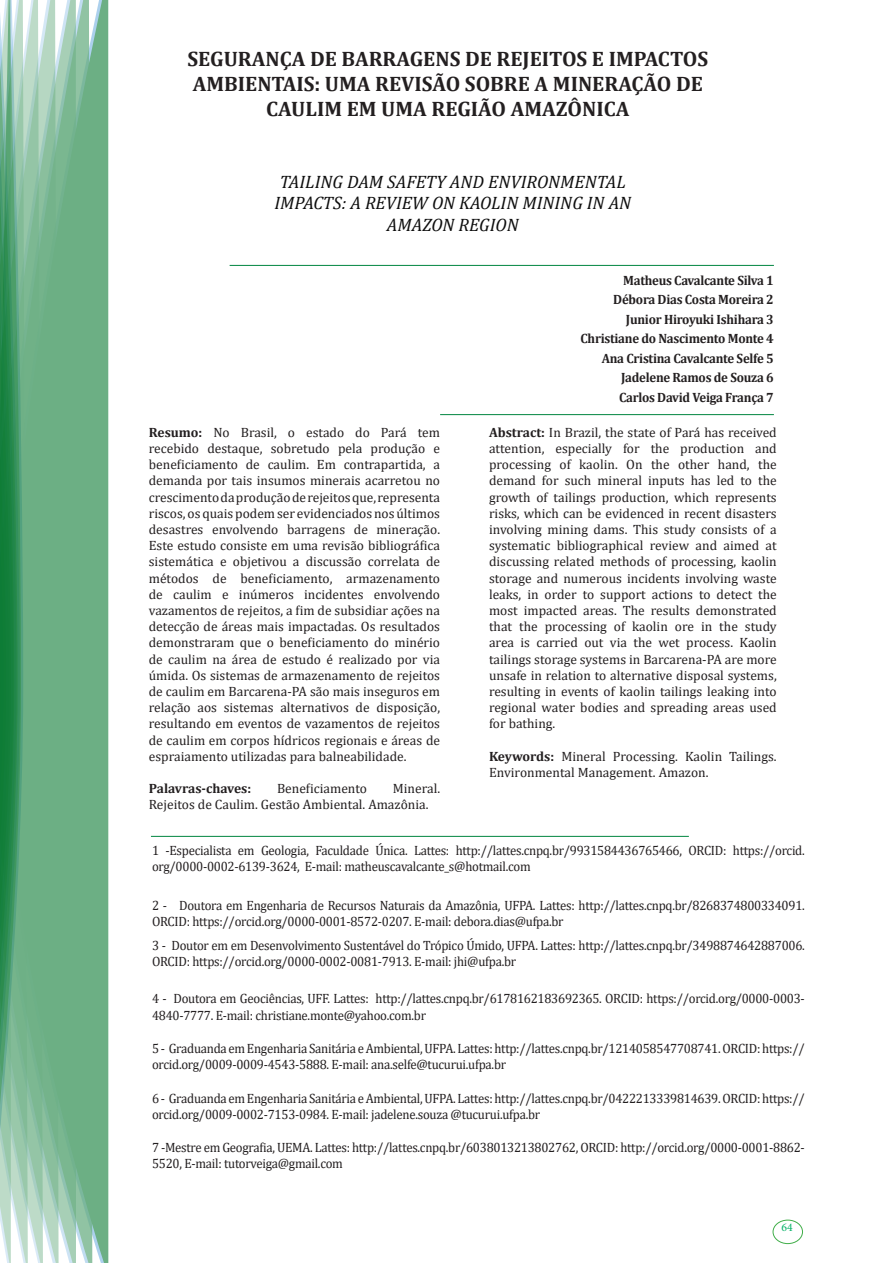
<style>
.page{position:relative;width:893px;height:1263px;background:#fff}
.page>*{position:absolute;margin:0;border:0;box-sizing:border-box;transform-origin:0 0}
.Heading_1{font:700 21px/25.2px "Cambria";color:#231f20;text-align:center}
.t1{font:italic 18px/21.6px "Cambria";color:#0d0d0d;text-align:center}
.Currículo{font:13.5px/16.2px "Cambria";letter-spacing:-.02em;color:#231f20;text-align:justify}
.Currículo-2{font:13.5px/16.2px "Cambria";letter-spacing:-.02em;color:#231f20;scale:.95 1}
.Autores{font:700 13.5px "Cambria";letter-spacing:-.02em;color:#231f20;scale:.95 1}
.Currículo-3{font:13.5px/16.2px "Cambria";color:#231f20}
.Autores-2{font:700 13.5px "Cambria";color:#231f20}
.t2{font:11.7px "Minion Pro";color:#00b064}
.s1{font-weight:700}
</style>
<div class="page">
<div style="left:772px;top:1219px;width:31px;height:25px;border:1px solid #40ae49;border-radius:50%"></div>
<div style="left:95px;top:0;width:14px;height:1263px;background:#6caf84"></div>
<svg style="left:79px;top:0;width:16px;height:1263px;background:#71b289"></svg>
<svg style="left:62px;top:0;width:17px;height:1263px;background:#75b48c"></svg>
<svg style="left:45px;top:0;width:17px;height:1263px;background:#7cb792"></svg>
<svg style="left:30px;top:0;width:15px;height:1263px;background:#80ba96"></svg>
<svg style="left:0;top:0;width:30px;height:1263px;background:#61a97f"></svg>
<hr style="left:151px;top:836px;width:538px;height:1px;background:#008540">
<hr style="left:230px;top:265px;width:544px;height:1px;background:#008540">
<hr style="left:440px;top:414px;width:334px;height:1px;background:#008540">
<p class="Heading_1" style="left:187px;top:46px;width:522px">SEGURANÇA DE BARRAGENS DE REJEITOS E IMPACTOS<br>AMBIENTAIS: UMA REVISÃO SOBRE A MINERAÇÃO DE<br>CAULIM EM UMA REGIÃO AMAZÔNICA</p>
<p class="t1" style="left:274px;top:170px;width:358px">TAILING DAM SAFETY AND ENVIRONMENTAL<br>IMPACTS: A REVIEW ON KAOLIN MINING IN AN<br>AMAZON REGION</p>
<p class="Currículo" style="left:149px;top:424px;width:293px"><span class="s1">Resumo:</span> No Brasil, o estado do Pará tem recebido destaque, sobretudo pela produção e beneficiamento de caulim. Em contrapartida, a demanda por tais insumos minerais acarretou no crescimento da produção de rejeitos que, representa riscos, os quais podem ser evidenciados nos últimos desastres envolvendo barragens de mineração.<br>Este estudo consiste em uma revisão bibliográfica sistemática e objetivou a discussão correlata de métodos de beneficiamento, armazenamento de caulim e inúmeros incidentes envolvendo vazamentos de rejeitos, a fim de subsidiar ações na detecção de áreas mais impactadas. Os resultados demonstraram que o beneficiamento do minério de caulim na área de estudo é realizado por via úmida. Os sistemas de armazenamento de rejeitos de caulim em Barcarena-PA são mais inseguros em relação aos sistemas alternativos de disposição, resultando em eventos de vazamentos de rejeitos de caulim em corpos hídricos regionais e áreas de espraiamento utilizadas para balneabilidade.</p>
<p class="Autores-2" style="left:149px;top:779px;width:104px">Palavras-chaves:</p>
<p class="Currículo-3" style="left:277px;top:780px;width:92px">Beneficiamento</p>
<p class="Currículo-3" style="left:149px;top:780px;width:293px;text-indent:244px">Mineral.<br>Rejeitos de Caulim. Gestão Ambiental. Amazônia.</p>
<p class="Autores" style="left:623px;top:271px;width:160px">Matheus Cavalcante Silva 1</p>
<p class="Autores" style="left:613px;top:290px;width:171px">Débora Dias Costa Moreira 2</p>
<p class="Autores" style="left:626px;top:310px;width:157px">Junior Hiroyuki Ishihara 3</p>
<p class="Autores" style="left:580px;top:329px;width:205px">Christiane do Nascimento Monte 4</p>
<p class="Autores" style="left:602px;top:349px;width:183px">Ana Cristina Cavalcante Selfe 5</p>
<p class="Autores" style="left:621px;top:368px;width:162px">Jadelene Ramos de Souza 6</p>
<p class="Autores" style="left:619px;top:388px;width:164px">Carlos David Veiga França 7</p>
<p class="Currículo" style="left:489px;top:424px;width:289px"><span class="s1">Abstract:</span> In Brazil, the state of Pará has received attention, especially for the production and processing of kaolin. On the other hand, the demand for such mineral inputs has led to the growth of tailings production, which represents risks, which can be evidenced in recent disasters involving mining dams. This study consists of a systematic bibliographical review and aimed at discussing related methods of processing, kaolin storage and numerous incidents involving waste leaks, in order to support actions to detect the most impacted areas. The results demonstrated that the processing of kaolin ore in the study area is carried out via the wet process. Kaolin tailings storage systems in Barcarena-PA are more unsafe in relation to alternative disposal systems, resulting in events of kaolin tailings leaking into regional water bodies and spreading areas used for bathing.</p>
<p class="Currículo-3" style="left:489px;top:748px;width:289px"><span class="s1">Keywords:</span> Mineral Processing. Kaolin Tailings.<br>Environmental Management. Amazon.</p>
<p class="Currículo-2" style="left:152px;top:842px;width:689px">1 -Especialista em Geologia, Faculdade Única. Lattes: http://lattes.cnpq.br/9931584436765466, ORCID: https://orcid. org/0000-0002-6139-3624, E-mail: matheuscavalcante_s@hotmail.com</p>
<p class="Currículo-2" style="left:152px;top:897px;width:689px">2 - Doutora em Engenharia de Recursos Naturais da Amazônia, UFPA. Lattes: http://lattes.cnpq.br/8268374800334091.<br>ORCID: https://orcid.org/0000-0001-8572-0207. E-mail: debora.dias@ufpa.br</p>
<p class="Currículo-2" style="left:152px;top:937px;width:689px">3 - Doutor em em Desenvolvimento Sustentável do Trópico Úmido, UFPA. Lattes: http://lattes.cnpq.br/3498874642887006.<br>ORCID: https://orcid.org/0000-0002-0081-7913. E-mail: jhi@ufpa.br</p>
<p class="Currículo-2" style="left:152px;top:991px;width:689px">4 - Doutora em Geociências, UFF. Lattes: http://lattes.cnpq.br/6178162183692365. ORCID: https://orcid.org/0000-0003-<br>4840-7777. E-mail: christiane.monte@yahoo.com.br</p>
<p class="Currículo-2" style="left:152px;top:1040px;width:689px">5 - Graduanda em Engenharia Sanitária e Ambiental, UFPA. Lattes: http://lattes.cnpq.br/1214058547708741. ORCID: https:// orcid.org/0009-0009-4543-5888. E-mail: ana.selfe@tucurui.ufpa.br</p>
<p class="Currículo-2" style="left:152px;top:1090px;width:689px">6 - Graduanda em Engenharia Sanitária e Ambiental, UFPA. Lattes: http://lattes.cnpq.br/0422213339814639. ORCID: https:// orcid.org/0009-0002-7153-0984. E-mail: jadelene.souza @tucurui.ufpa.br</p>
<p class="Currículo-2" style="left:152px;top:1139px;width:689px">7 -Mestre em Geografia, UEMA. Lattes: http://lattes.cnpq.br/6038013213802762, ORCID: http://orcid.org/0000-0001-8862-<br>5520, E-mail: tutorveiga@gmail.com</p>
<p class="t2" style="left:781px;top:1219px;width:13px">64</p>
</div>
